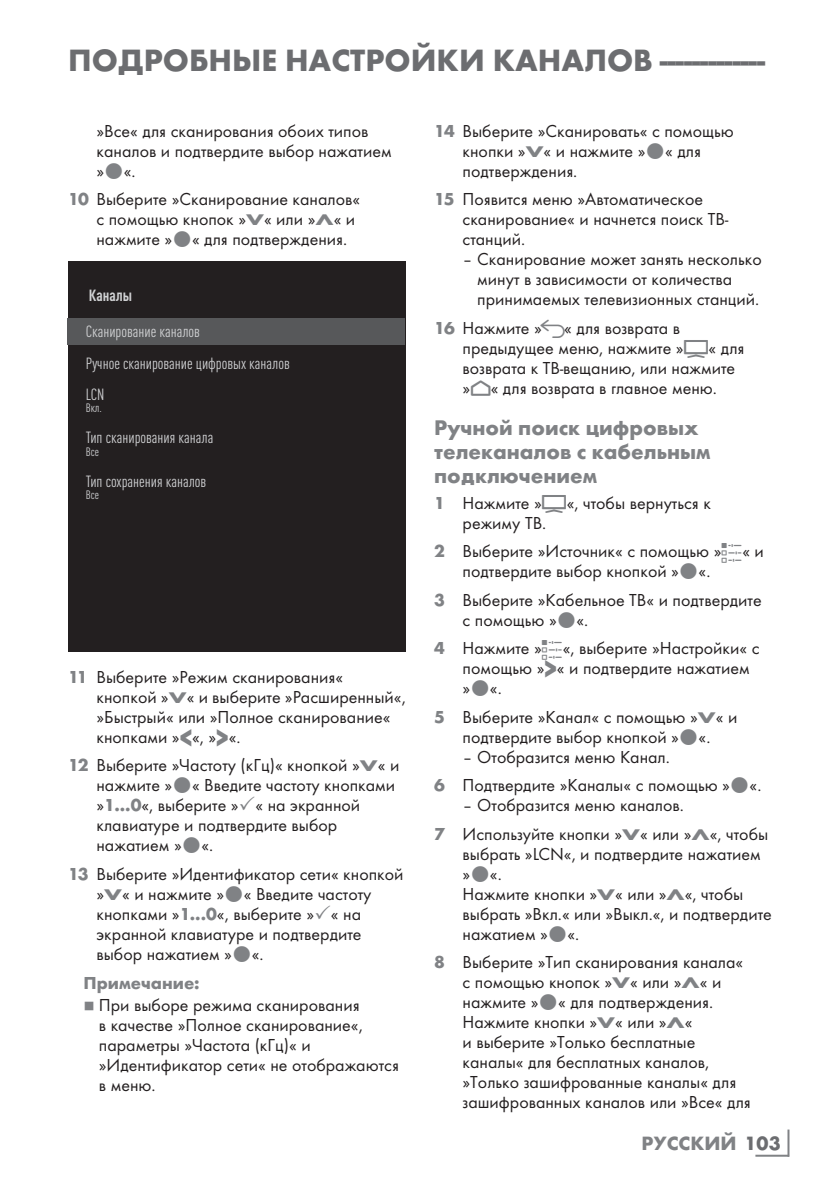
<style>
.page{position:relative;width:840px;height:1191px;background:#fff}
.page>*{position:absolute;margin:0;border:0;box-sizing:border-box;transform-origin:0 0}
.t1{font:700 32px "Futura TOT";color:#6c6d70}
.t2{font:700 22px/24px "Futura TOT";color:#808285}
.t3{font:700 20px "Futura TOT";color:#808285}
.t4{font:18px/20px "Futura TOT Boo";color:#231f20}
.t5{font:700 18px "Futura TOT";color:#808285}
.t6{font:condensed 16px/31.4px "DIN Pro";color:#d1d2d4}
.t7{font:700 condensed 16px "DIN Pro";color:#d1d2d4}
.t8{font:condensed 12px "DIN Pro";color:#d1d2d4}
.t9{font:8px "Grund Son Se";color:#808285}
.s1{font-family:"Futura TOT";font-weight:700;color:#808285}
.s2{font-family:"Futura TOT";font-weight:700;font-size:16px;color:#808285}
.s3{font-family:"Futura TOT";font-weight:700;font-size:27.2px;color:#808285}
.s4{font-family:"Arcelik TS9 Android";font-size:20px;color:#808285}
.s5{font-family:"Arcelik TS9 Android";font-size:32px;color:#808285}
.s6{font-family:"Arcelik TS9 Android";font-size:24px;color:#808285}
.s7{color:#6c6d70}
</style>
<div class="page">
<hr style="left:787px;top:1129px;width:2px;height:27px;background:#808285">
<hr style="left:755px;top:1154px;width:33px;height:2px;background:#808285">
<div style="left:68px;top:261px;width:337px;height:391px;background:#231f20"></div>
<div style="left:67px;top:318px;width:338px;height:27px;background:#57585a"></div>
<h1 class="t1" style="left:68px;top:40px;width:698px">ПОДРОБНЫЕ НАСТРОЙКИ КАНАЛОВ--------------</h1>
<p class="t4" style="left:96px;top:121px;width:296px">»Все« для сканирования обоих типов каналов и подтвердите выбор нажатием » «.</p>
<p class="t4" style="left:96px;top:189px;width:265px;text-indent:-28px"><span class="s1">10</span> Выберите »Сканирование каналов« с помощью кнопок »<span class="s2">V</span>« или »<span class="s2">Λ</span>« и нажмите » « для подтверждения.</p>
<p class="t7" style="left:89px;top:283px;width:45px">Каналы</p>
<p class="t6" style="left:86px;top:315px;width:205px">Сканирование каналов<br>Ручное сканирование цифровых каналов<br>LCN</p>
<p class="t8" style="left:86px;top:399px;width:18px">Вкл.</p>
<p class="t6" style="left:86px;top:421px;width:129px">Тип сканирования канала</p>
<p class="t8" style="left:86px;top:442px;width:15px">Все</p>
<p class="t6" style="left:86px;top:464px;width:122px">Тип сохранения каналов</p>
<p class="t8" style="left:86px;top:486px;width:15px">Все</p>
<p class="t4" style="left:96px;top:667px;width:310px;text-indent:-28px"><span class="s1">11</span> Выберите »Режим сканирования« кнопкой »<span class="s2">V</span>« и выберите »Расширенный«, »Быстрый« или »Полное сканирование« кнопками »<span class="s3">&lt;</span>«, »<span class="s3">&gt;</span>«.</p>
<p class="t4" style="left:96px;top:755px;width:304px;text-indent:-28px"><span class="s1">12</span> Выберите »Частоту (кГц)« кнопкой »<span class="s2">V</span>« и нажмите » « Введите частоту кнопками »<span class="s1">1...0</span>«, выберите » « на экранной клавиатуре и подтвердите выбор нажатием » «.</p>
<p class="t4" style="left:96px;top:864px;width:308px;text-indent:-28px"><span class="s1">13</span> Выберите »Идентификатор сети« кнопкой »<span class="s2">V</span>« и нажмите » « Введите частоту кнопками »<span class="s1">1...0</span>«, выберите » « на экранной клавиатуре и подтвердите выбор нажатием » «.</p>
<p class="t5" style="left:83px;top:971px;width:118px">Примечание:</p>
<p class="t9" style="left:83px;top:1002px;width:13px">7</p>
<p class="t4" style="left:99px;top:995px;width:301px">При выборе режима сканирования<br>в качестве »Полное сканирование«, параметры »Частота (кГц)« и »Идентификатор сети« не отображаются в меню.</p>
<p class="t4" style="left:462px;top:121px;width:273px;text-indent:-28px"><span class="s1">14</span> Выберите »Сканировать« с помощью кнопки »<span class="s2">V</span>« и нажмите » « для подтверждения.</p>
<p class="t4" style="left:462px;top:189px;width:267px;text-indent:-28px"><span class="s1">15</span> Появится меню »Автоматическое сканирование« и начнется поиск ТВ&shy;станций.</p>
<p class="t4" style="left:477px;top:249px;width:286px;text-indent:-15px">– Сканирование может занять несколько минут в зависимости от количества принимаемых телевизионных станций.</p>
<p class="t4" style="left:462px;top:318px;width:283px;text-indent:-28px"><span class="s1">16</span> Нажмите » <span class="s4">r</span>« для возврата в предыдущее меню, нажмите »<span class="s5">H</span>« для возврата к ТВ-вещанию, или нажмите »<span class="s6">p</span>« для возврата в главное меню.</p>
<p class="t2" style="left:434px;top:415px;width:278px">Ручной поиск цифровых телеканалов с кабельным подключением</p>
<p class="t4" style="left:462px;top:492px;width:250px;text-indent:-28px"><span class="s1">1</span> Нажмите »<span class="s5">H</span>«, чтобы вернуться к режиму ТВ.</p>
<p class="t4" style="left:462px;top:541px;width:303px;text-indent:-28px"><span class="s1">2</span> Выберите »Источник« с помощью »<span class="s6">q</span>« и подтвердите выбор кнопкой » «.</p>
<p class="t4" style="left:462px;top:589px;width:300px;text-indent:-28px"><span class="s1">3</span> Выберите »Кабельное ТВ« и подтвердите с помощью » «.</p>
<p class="t4" style="left:462px;top:638px;width:298px;text-indent:-28px"><span class="s1">4</span> Нажмите »<span class="s6">q</span>«, выберите »Настройки« с помощью »<span class="s3">&gt;</span>« и подтвердите нажатием » «.</p>
<p class="t4" style="left:434px;top:706px;width:304px;text-align:center"><span class="s1">5</span> Выберите »Канал« с помощью »<span class="s2">V</span>« и подтвердите выбор кнопкой » «.</p>
<p class="t4" style="left:434px;top:742px;width:328px;line-height:28.6px;text-indent:28px">– Отобразится меню Канал.<br><span class="s1">6</span> Подтвердите »Каналы« с помощью » «.</p>
<p class="t4" style="left:434px;top:791px;width:335px;line-height:28.6px;text-indent:28px">– Отобразится меню каналов.<br><span class="s1">7</span> Используйте кнопки »<span class="s2">V</span>« или »<span class="s2">Λ</span>«, чтобы</p>
<p class="t4" style="left:462px;top:843px;width:310px">выбрать »LCN«, и подтвердите нажатием » «.<br>Нажмите кнопки »<span class="s2">V</span>« или »<span class="s2">Λ</span>«, чтобы выбрать »Вкл.« или »Выкл.«, и подтвердите нажатием » «.</p>
<p class="t4" style="left:462px;top:952px;width:289px;text-indent:-28px"><span class="s1">8</span> Выберите »Тип сканирования канала« с помощью кнопок »<span class="s2">V</span>« или »<span class="s2">Λ</span>« и нажмите » « для подтверждения.<br>Нажмите кнопки »<span class="s2">V</span>« или »<span class="s2">Λ</span>«<br>и выберите »Только бесплатные каналы« для бесплатных каналов, »Только зашифрованные каналы« для зашифрованных каналов или »Все« для</p>
<p class="t3" style="left:641px;top:1131px;width:141px">РУССКИЙ <span class="s7">103</span></p>
</div>
